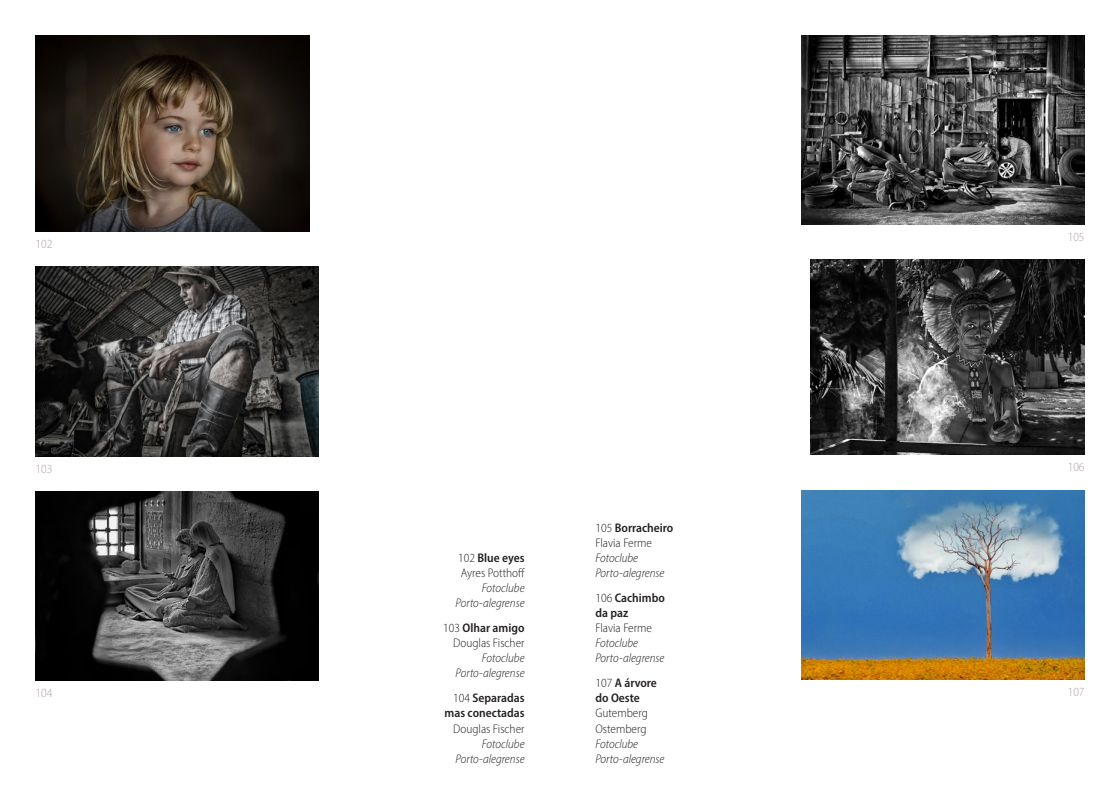
<style>
.page{position:relative;width:1120px;height:798px;background:#fff}
.page>*{position:absolute;margin:0;border:0;box-sizing:border-box;transform-origin:0 0}
.t1{font:italic 300 semi-condensed 12.5px/15px "Myriad Pro";color:#252021;text-align:right}
.t2{font:300 semi-condensed 12.5px/15px "Myriad Pro";color:#252021}
.t3{font:600 semi-condensed 12.5px/15px "Myriad Pro";color:#252021}
.t4{font:300 semi-condensed 12.5px "Myriad Pro";color:#b1a2a3}
.s1{font-weight:600}
.s2{font-weight:300}
</style>
<div class="page">
<img style="left:35px;top:35px;width:274px;height:196px">
<img style="left:35px;top:267px;width:284px;height:189px">
<img style="left:35px;top:491px;width:284px;height:189px">
<img style="left:801px;top:35px;width:283px;height:189px">
<img style="left:811px;top:259px;width:273px;height:195px">
<img style="left:801px;top:490px;width:283px;height:189px">
<p class="t4" style="left:35px;top:236px;width:18px">102</p>
<p class="t4" style="left:35px;top:461px;width:18px">103</p>
<p class="t4" style="left:35px;top:685px;width:18px">104</p>
<p class="t2" style="left:458px;top:550px;width:69px">102 <span class="s1">Blue eyes<br></span>Ayres Potthoff</p>
<p class="t1" style="left:455px;top:580px;width:71px">Fotoclube<br>Porto-alegrense</p>
<p class="t2" style="left:443px;top:620px;width:83px;text-align:right">103 <span class="s1">Olhar amigo<br></span>Douglas Fischer</p>
<p class="t1" style="left:455px;top:650px;width:71px">Fotoclube<br>Porto-alegrense</p>
<p class="t3" style="left:444px;top:690px;width:81px;text-align:right"><span class="s2">104</span> Separadas mas conectadas</p>
<p class="t2" style="left:453px;top:720px;width:73px">Douglas Fischer</p>
<p class="t1" style="left:455px;top:735px;width:71px">Fotoclube<br>Porto-alegrense</p>
<p class="t2" style="left:595px;top:520px;width:79px">105 <span class="s1">Borracheiro<br></span>Flavia Ferme</p>
<p class="t1" style="left:595px;top:550px;width:71px;text-align:left">Fotoclube<br>Porto-alegrense</p>
<p class="t3" style="left:595px;top:590px;width:71px"><span class="s2">106</span> Cachimbo da paz</p>
<p class="t2" style="left:595px;top:620px;width:58px">Flavia Ferme</p>
<p class="t1" style="left:595px;top:635px;width:71px;text-align:left">Fotoclube<br>Porto-alegrense</p>
<p class="t3" style="left:595px;top:675px;width:63px"><span class="s2">107</span> A árvore do Oeste</p>
<p class="t2" style="left:595px;top:705px;width:54px">Gutemberg<br>Ostemberg</p>
<p class="t1" style="left:595px;top:735px;width:71px;text-align:left">Fotoclube<br>Porto-alegrense</p>
<p class="t4" style="left:1067px;top:229px;width:18px">105</p>
<p class="t4" style="left:1067px;top:459px;width:18px">106</p>
<p class="t4" style="left:1067px;top:684px;width:18px">107</p>
</div>
